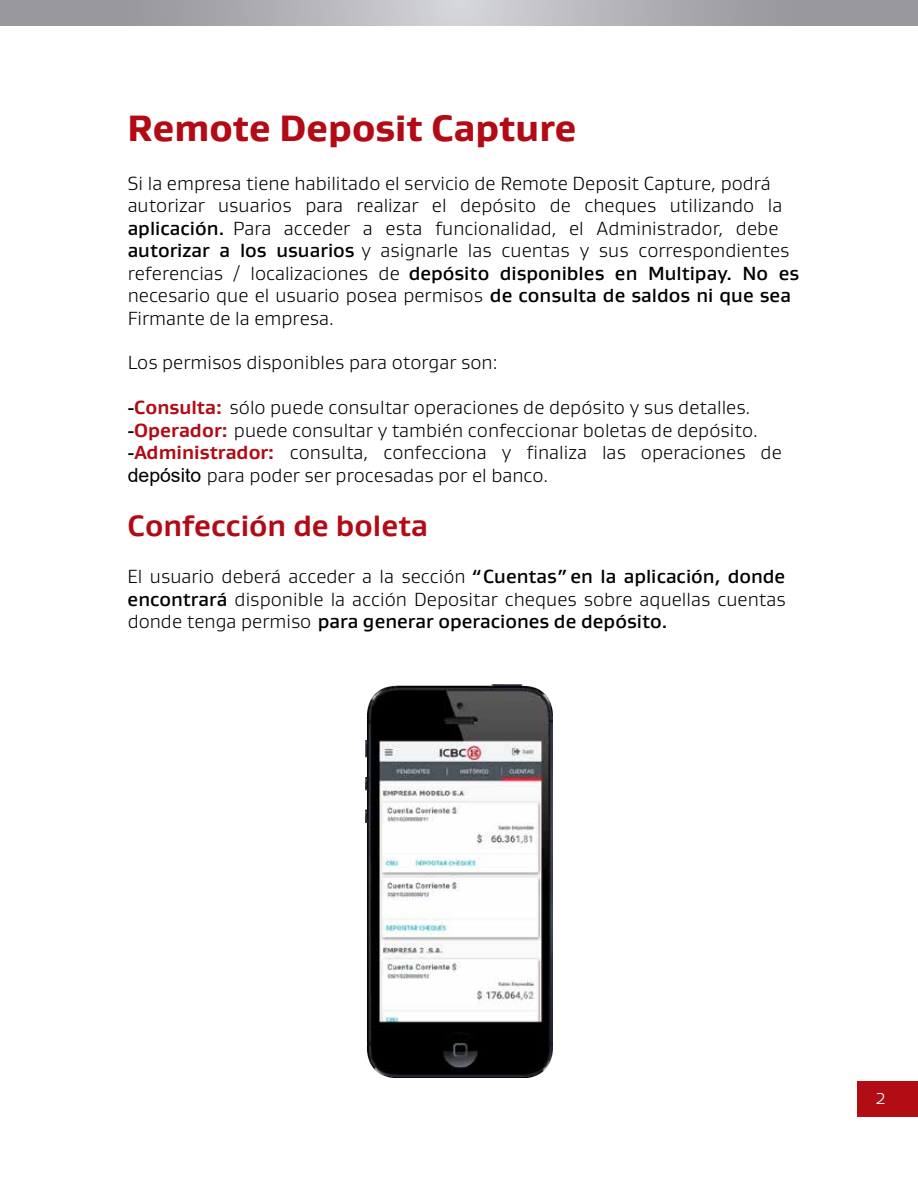
<style>
.page{position:relative;width:918px;height:1188px;background:#fff}
.page>*{position:absolute;margin:0;border:0;box-sizing:border-box;transform-origin:0 0}
.t1{font:800 37.5px "Gustan";color:#b30b15}
.t2{font:700 30px "Gustan";color:#b30b15}
.t3{font:300 19.5px/22.4px "Gustan";color:#000}
.t4{font:300 19.5px "Gustan";color:#fff}
.s1{font-weight:500}
.s2{font-family:"Arial";font-weight:400}
.s3{font-weight:700;color:#b30b15}
</style>
<div class="page">
<img style="left:365px;top:685px;width:188px;height:392px">
<div style="left:858px;top:1081px;width:60px;height:36px;background:#b20c15"></div>
<svg style="left:0;top:0;width:918px;height:26px;background:#acacb1"></svg>
<h1 class="t1" style="left:128px;top:104px;width:450px">Remote Deposit Capture</h1>
<p class="t3" style="left:128px;top:172px;width:673px">Si la empresa tiene habilitado el servicio de Remote Deposit Capture, podrá autorizar usuarios para realizar el depósito de cheques utilizando la <span class="s1">aplicación.</span> Para acceder a esta funcionalidad, el Administrador, debe <span class="s1">autorizar a los usuarios</span> y asignarle las cuentas y sus correspondientes referencias / localizaciones de <span class="s1">depósito disponibles en Multipay. No es </span>necesario que el usuario posea permisos <span class="s1">de consulta de saldos ni que sea </span>Firmante de la empresa.</p>
<p class="t3" style="left:128px;top:351px;width:371px">Los permisos disponibles para otorgar son:</p>
<p class="t3" style="left:128px;top:396px;width:656px"><span class="s2">-</span><span class="s3">Consulta:</span> sólo puede consultar operaciones de depósito y sus detalles. <span class="s2">-</span><span class="s3">Operador:</span> puede consultar y también confeccionar boletas de depósito. <span class="s2">-</span><span class="s3">Administrador:</span> consulta, confecciona y finaliza las operaciones de <span class="s2">depósito</span> para poder ser procesadas por el banco.</p>
<h2 class="t2" style="left:128px;top:506px;width:302px">Confección de boleta</h2>
<p class="t3" style="left:128px;top:565px;width:660px;text-align:justify">El usuario deberá acceder a la sección <span class="s1">“Cuentas” en la aplicación, donde encontrará</span> disponible la acción Depositar cheques sobre aquellas cuentas donde tenga permiso <span class="s1">para generar operaciones de depósito.</span></p>
<p class="t4" style="left:876px;top:1085px;width:12px">2</p>
</div>
